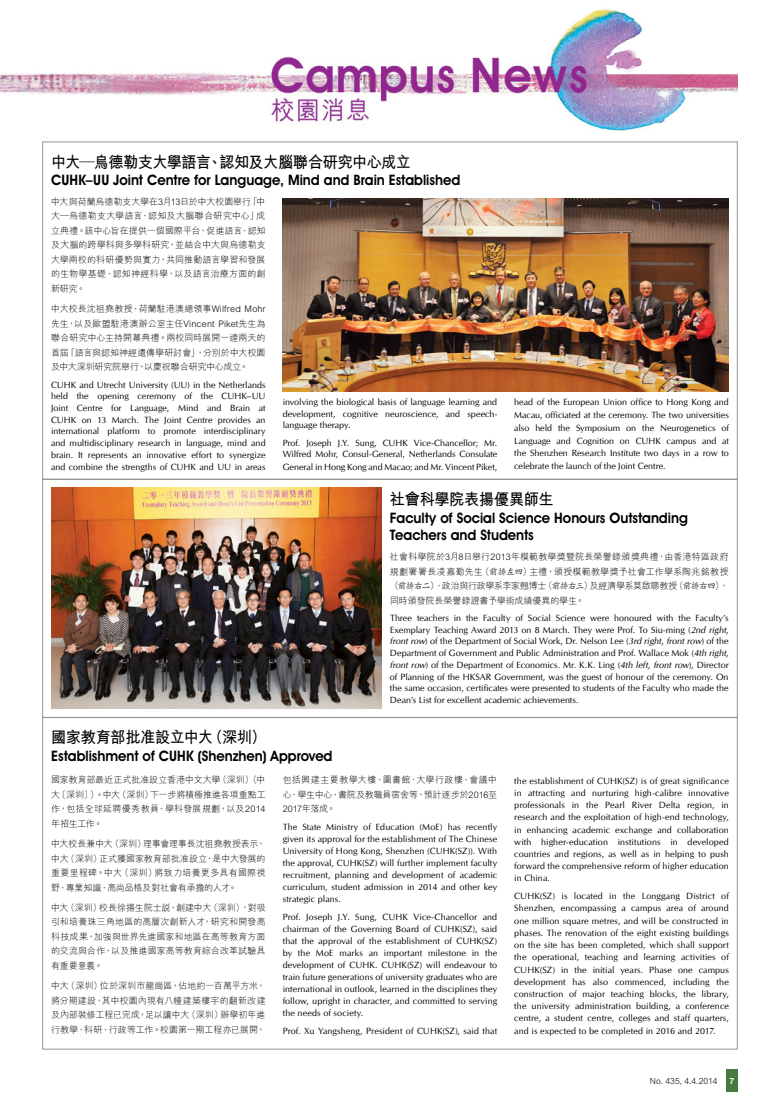
<style>
.page{position:relative;width:780px;height:1106px;background:#fff}
.page>*{position:absolute;margin:0;border:0;box-sizing:border-box;transform-origin:0 0}
.t1{font:700 16px "M Hei HK";letter-spacing:-.03em;color:#000;scale:.95 1}
.t2{font:600 14.5px/17.4px "Avant Garde IT Cby BT";letter-spacing:-.005em;color:#000;scale:.95 1}
.t3{font:9px/12.2px "CG Omega";letter-spacing:.005em;color:#000;text-align:justify}
.t4{font:300 9px/14.5px "M Hei HK";letter-spacing:-.005em;color:#000;text-align:justify}
.t5{font:300 8.5px "M Hei HK";color:#000}
.t6{font:700 8.5px "Helvetica Neue";color:#fff}
.s1{font-family:"M Kai HK";font-weight:500}
.s2{font-style:italic}
</style>
<div class="page">
<div style="left:726px;top:1069px;width:11px;height:22px;background:#447b41"></div>
<img style="left:0;top:9px;width:737px;height:133px">
<div style="left:43px;top:479px;width:694px;height:238px;border:1px solid #939598"></div>
<img style="left:283px;top:198px;width:446px;height:193px">
<img style="left:51px;top:488px;width:330px;height:221px">
<h1 class="t1" style="left:51px;top:150px;width:380px">中大─烏德勒支大學語言、認知及大腦聯合研究中心成立</h1>
<h2 class="t2" style="left:51px;top:171px;width:432px">CUHK–UU Joint Centre for Language, Mind and Brain Established</h2>
<p class="t4" style="left:51px;top:194px;width:216px">中大與荷蘭烏德勒支大學在3月13日於中大校園舉行「中大─烏德勒支大學語言、認知及大腦聯合研究中心」成立典禮。該中心旨在提供一個國際平台，促進語言、認知及大腦的跨學科與多學科研究，並結合中大與烏德勒支大學兩校的科研優勢與實力，共同推動語言學習和發展的生物學基礎、認知神經科學，以及語言治療方面的創新研究。</p>
<p class="t4" style="left:51px;top:301px;width:216px">中大校長沈祖堯教授、荷蘭駐港澳總領事Wilfred Mohr先生，以及歐盟駐港澳辦公室主任Vincent Piket先生為聯合研究中心主持開幕典禮。兩校同時展開一連兩天的首屆「語言與認知神經遺傳學研討會」，分別於中大校園及中大深圳研究院舉行，以慶祝聯合研究中心成立。</p>
<p class="t3" style="left:51px;top:379px;width:216px;line-height:11.7px">CUHK and Utrecht University (UU) in the Netherlands held the opening ceremony of the CUHK–UU Joint Centre for Language, Mind and Brain at CUHK on 13 March. The Joint Centre provides an international platform to promote interdisciplinary and multidisciplinary research in language, mind and brain. It represents an innovative effort to synergize and combine the strengths of CUHK and UU in areas</p>
<p class="t3" style="left:283px;top:396px;width:216px;line-height:11.7px">involving the biological basis of language learning and development, cognitive neuroscience, and speech&shy;language therapy.</p>
<p class="t3" style="left:283px;top:437px;width:216px;line-height:11.7px">Prof. Joseph J.Y. Sung, CUHK Vice-Chancellor; Mr.<br>Wilfred Mohr, Consul-General, Netherlands Consulate</p>
<p class="t3" style="left:283px;top:461px;width:216px">General in Hong Kong and Macao; and Mr. Vincent Piket,</p>
<p class="t3" style="left:514px;top:395px;width:216px;line-height:12.9px">head of the European Union office to Hong Kong and Macau, officiated at the ceremony. The two universities also held the Symposium on the Neurogenetics of Language and Cognition on CUHK campus and at the Shenzhen Research Institute two days in a row to celebrate the launch of the Joint Centre.</p>
<h1 class="t1" style="left:51px;top:726px;width:228px">國家教育部批准設立中大（深圳）</h1>
<h2 class="t2" style="left:51px;top:747px;width:297px">Establishment of CUHK (Shenzhen) Approved</h2>
<h1 class="t1" style="left:390px;top:487px;width:174px">社會科學院表揚優異師生</h1>
<h2 class="t2" style="left:390px;top:508px;width:315px">Faculty of Social Science Honours Outstanding<br>Teachers and Students</h2>
<p class="t4" style="left:390px;top:549px;width:340px">社會科學院於3月8日舉行2013年模範教學獎暨院長榮譽錄頒獎典禮，由香港特區政府規劃署署長凌嘉勤先生（<span class="s1">前排左四</span>）主禮，頒授模範教學獎予社會工作學系陶兆銘教授（<span class="s1">前排右二</span>）、政治與行政學系李家翹博士（<span class="s1">前排右三</span>）及經濟學系莫啟聰教授（<span class="s1">前排右四</span>），同時頒發院長榮譽錄證書予學術成績優異的學生。</p>
<p class="t3" style="left:390px;top:612px;width:342px;line-height:11.7px;text-align:left">Three teachers in the Faculty of Social Science were honoured with the Faculty’s Exemplary Teaching Award 2013 on 8 March. They were Prof. To Siu-ming (<span class="s2">2nd right, front row</span>) of the Department of Social Work, Dr. Nelson Lee (<span class="s2">3rd right, front row</span>) of the Department of Government and Public Administration and Prof. Wallace Mok (<span class="s2">4th right, front row</span>) of the Department of Economics. Mr. K.K. Ling (<span class="s2">4th left, front row</span>), Director of Planning of the HKSAR Government, was the guest of honour of the ceremony. On the same occasion, certificates were presented to students of the Faculty who made the Dean’s List for excellent academic achievements.</p>
<p class="t4" style="left:51px;top:772px;width:216px">國家教育部最近正式批准設立香港中文大學（深圳）（中大〔深圳〕）。中大（深圳）下一步將積極推進各項重點工作，包括全球延聘優秀教員、學科發展規劃，以及2014年招生工作。</p>
<p class="t4" style="left:51px;top:836px;width:216px">中大校長兼中大（深圳）理事會理事長沈祖堯教授表示，中大（深圳）正式獲國家教育部批准設立，是中大發展的重要里程碑。中大（深圳）將致力培養更多具有國際視野、專業知識、高尚品格及對社會有承擔的人才。</p>
<p class="t4" style="left:51px;top:900px;width:216px">中大（深圳）校長徐揚生院士說，創建中大（深圳），對吸引和培養珠三角地區的高層次創新人才，研究和開發高科技成果，加強與世界先進國家和地區在高等教育方面的交流與合作，以及推進國家高等教育綜合改革試驗具有重要意義。</p>
<p class="t4" style="left:51px;top:978px;width:216px">中大（深圳）位於深圳市龍崗區，佔地約一百萬平方米，將分期建設，其中校園內現有八幢建築樓宇的翻新改建及內部裝修工程已完成，足以讓中大（深圳）辦學初年進行教學、科研、行政等工作。校園第一期工程亦已展開，</p>
<p class="t4" style="left:283px;top:772px;width:216px">包括興建主要教學大樓、圖書館、大學行政樓、會議中心、學生中心、書院及教職員宿舍等，預計逐步於2016至2017年落成。</p>
<p class="t3" style="left:283px;top:821px;width:216px">The State Ministry of Education (MoE) has recently given its approval for the establishment of The Chinese University of Hong Kong, Shenzhen (CUHK(SZ)). With the approval, CUHK(SZ) will further implement faculty recruitment, planning and development of academic curriculum, student admission in 2014 and other key strategic plans.</p>
<p class="t3" style="left:283px;top:910px;width:216px">Prof. Joseph J.Y. Sung, CUHK Vice-Chancellor and chairman of the Governing Board of CUHK(SZ), said that the approval of the establishment of CUHK(SZ) by the MoE marks an important milestone in the development of CUHK. CUHK(SZ) will endeavour to train future generations of university graduates who are international in outlook, learned in the disciplines they follow, upright in character, and committed to serving the needs of society.</p>
<p class="t3" style="left:283px;top:1024px;width:216px">Prof. Xu Yangsheng, President of CUHK(SZ), said that</p>
<p class="t3" style="left:514px;top:774px;width:216px">the establishment of CUHK(SZ) is of great significance in attracting and nurturing high-calibre innovative professionals in the Pearl River Delta region, in research and the exploitation of high-end technology, in enhancing academic exchange and collaboration with higher-education institutions in developed countries and regions, as well as in helping to push forward the comprehensive reform of higher education in China.</p>
<p class="t3" style="left:514px;top:890px;width:216px">CUHK(SZ) is located in the Longgang District of Shenzhen, encompassing a campus area of around one million square metres, and will be constructed in phases. The renovation of the eight existing buildings on the site has been completed, which shall support the operational, teaching and learning activities of CUHK(SZ) in the initial years. Phase one campus development has also commenced, including the construction of major teaching blocks, the library, the university administration building, a conference centre, a student centre, colleges and staff quarters, and is expected to be completed in 2016 and 2017.</p>
<p class="t5" style="left:650px;top:1074px;width:69px">No. 435, 4.4.2014</p>
<p class="t6" style="left:729px;top:1075px;width:6px">7</p>
</div>
